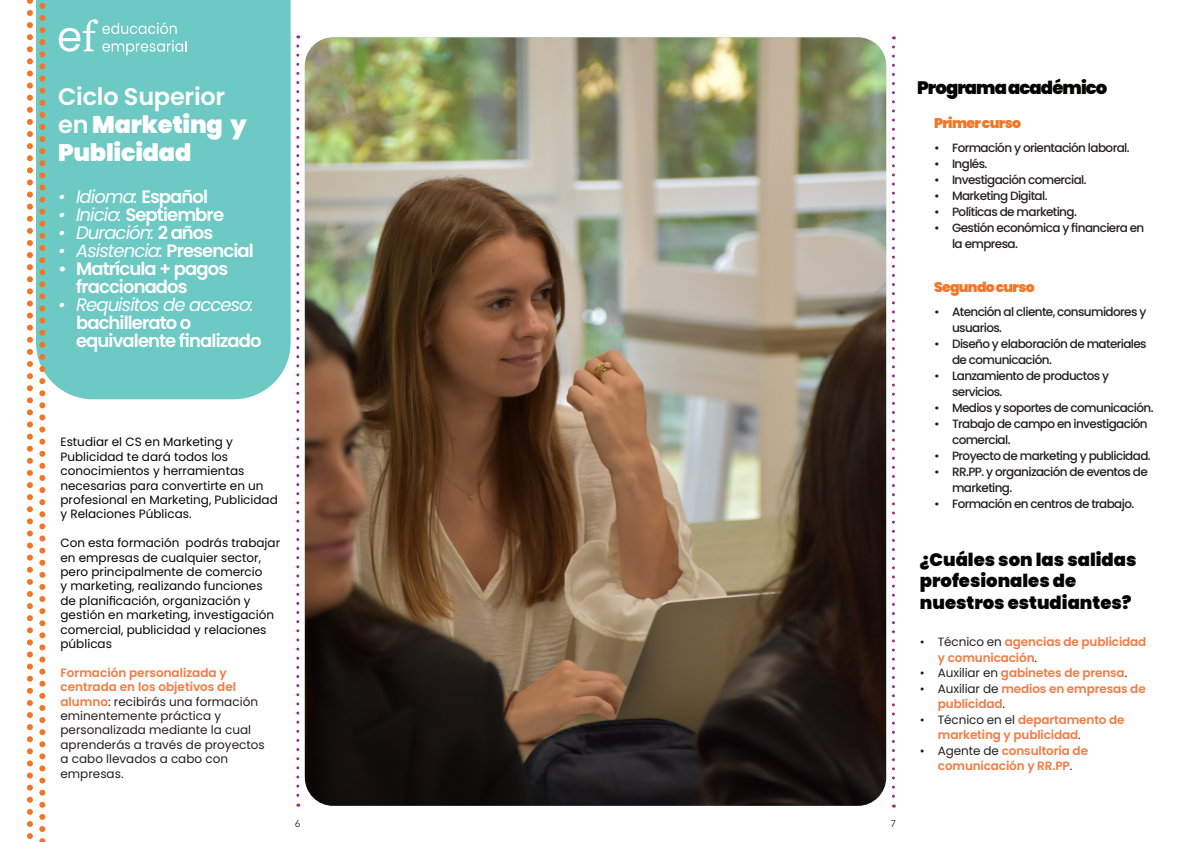
<style>
.page{position:relative;width:1191px;height:842px;background:#fff}
.page>*{position:absolute;margin:0;border:0;box-sizing:border-box;transform-origin:0 0}
.Titulo_seccion{font:900 24px/28px "Poppins";letter-spacing:-.01em;color:#fff}
.t1{font:600 18px/18px "Poppins";letter-spacing:-.05em;color:#fff}
.t2{font:900 18px/21.6px "Poppins";color:#040503}
.t3{font:italic 18px "Poppins";letter-spacing:-.05em;color:#fff}
.t4{font:900 18px "Poppins";letter-spacing:-.05em;color:#040503}
.t5{font:900 14px "Poppins";letter-spacing:-.05em;color:#f47525}
.t6{font:500 12px/16px "Poppins";letter-spacing:-.05em;color:#231f20}
.t7{font:12px/14.4px "Poppins";color:#040503}
.t8{font:600 12px/15.5px "Poppins";letter-spacing:-.01em;color:#f47b44}
.t9{font:12px/14.4px "Poppins";color:#231f20}
.t10{font:10px "Avenir Next";color:#231f20}
.s1{font-weight:600}
.s2{font-weight:600;font-style:normal}
.s3{font-weight:400;font-style:italic}
.s4{font-weight:600;color:#f47b44}
.s5{font-weight:400;color:#231f20}
</style>
<div class="page">
<div style="left:36px;top:0;width:255px;height:399px;background:#6dc9c4"></div>
<svg style="left:59px;top:19px;width:128px;height:36px;background:#8ad3cf"></svg>
<svg style="left:296px;top:46px;width:3px;height:761px"></svg>
<svg style="left:39px;top:0;width:6px;height:842px"></svg>
<svg style="left:27px;top:0;width:6px;height:839px"></svg>
<svg style="left:892px;top:47px;width:3px;height:761px"></svg>
<img style="left:305px;top:37px;width:581px;height:769px">
<p class="Titulo_seccion" style="left:58px;top:83px;width:190px"><span class="s1">Ciclo Superior en</span> Marketing y<br>Publicidad</p>
<p class="t3" style="left:58px;top:186px;width:152px">• Idioma: <span class="s2">Español</span></p>
<p class="t1" style="left:58px;top:205px;width:167px"><span class="s3">• Inicio:</span> Septiembre</p>
<p class="t3" style="left:58px;top:222px;width:157px">• Duración: <span class="s2">2 años</span></p>
<p class="t3" style="left:58px;top:240px;width:197px">• Asistencia: <span class="s2">Presencial</span></p>
<p class="t1" style="left:76px;top:259px;width:154px;text-indent:-18px">• Matrícula + pagos fraccionados</p>
<p class="t1" style="left:76px;top:295px;width:187px;text-indent:-18px"><span class="s3">• Requisitos de acceso: </span>bachillerato o equivalente finalizado</p>
<p class="t7" style="left:61px;top:435px;width:219px">Estudiar el CS en Marketing y<br>Publicidad te dará todos los conocimientos y herramientas necesarias para convertirte en un profesional en Marketing, Publicidad y Relaciones Públicas.</p>
<p class="t7" style="left:61px;top:536px;width:221px">Con esta formación podrás trabajar en empresas de cualquier sector, pero principalmente de comercio<br>y marketing, realizando funciones de planificación, organización y gestión en marketing, investigación comercial, publicidad y relaciones públicas</p>
<p class="t9" style="left:61px;top:665px;width:206px"><span class="s4">Formación personalizada y centrada en los objetivos del alumno</span>: recibirás una formación eminentemente práctica y personalizada mediante la cual aprenderás a través de proyectos a cabo llevados a cabo con empresas.</p>
<p class="t10" style="left:295px;top:815px;width:7px">6</p>
<p class="t10" style="left:890px;top:815px;width:7px">7</p>
<p class="t4" style="left:917px;top:77px;width:192px">Programa académico</p>
<p class="t5" style="left:934px;top:115px;width:88px">Primer curso</p>
<p class="t6" style="left:934px;top:140px;width:197px">• Formación y orientación laboral.</p>
<p class="t6" style="left:934px;top:156px;width:55px">• Inglés.</p>
<p class="t6" style="left:934px;top:172px;width:154px">• Investigación comercial.</p>
<p class="t6" style="left:934px;top:188px;width:115px">• Marketing Digital.</p>
<p class="t6" style="left:934px;top:204px;width:144px">• Políticas de marketing.</p>
<p class="t6" style="left:952px;top:220px;width:194px;text-indent:-18px">• Gestión económica y financiera en la empresa.</p>
<p class="t5" style="left:934px;top:279px;width:102px">Segundo curso</p>
<p class="t6" style="left:952px;top:304px;width:196px;text-indent:-18px">• Atención al cliente, consumidores y usuarios.</p>
<p class="t6" style="left:952px;top:336px;width:196px;text-indent:-18px">• Diseño y elaboración de materiales de comunicación.</p>
<p class="t6" style="left:952px;top:368px;width:158px;text-indent:-18px">• Lanzamiento de productos y servicios.</p>
<p class="t6" style="left:934px;top:400px;width:221px">• Medios y soportes de comunicación.</p>
<p class="t6" style="left:952px;top:416px;width:197px;text-indent:-18px">• Trabajo de campo en investigación comercial.</p>
<p class="t6" style="left:934px;top:448px;width:218px">• Proyecto de marketing y publicidad.</p>
<p class="t6" style="left:952px;top:464px;width:197px;text-indent:-18px">• RR.PP. y organización de eventos de marketing.</p>
<p class="t6" style="left:934px;top:496px;width:202px">• Formación en centros de trabajo.</p>
<p class="t2" style="left:920px;top:549px;width:218px">¿Cuáles son las salidas profesionales de nuestros estudiantes?</p>
<p class="t8" style="left:938px;top:634px;width:210px;text-indent:-18px"><span class="s5">• Técnico en</span> agencias de publicidad y comunicación<span class="s5">.</span></p>
<p class="t8" style="left:920px;top:665px;width:209px"><span class="s5">• Auxiliar en</span> gabinetes de prensa<span class="s5">.</span></p>
<p class="t8" style="left:938px;top:681px;width:209px;text-indent:-18px"><span class="s5">• Auxiliar de</span> medios en empresas de publicidad<span class="s5">.</span></p>
<p class="t8" style="left:938px;top:712px;width:188px;text-indent:-18px"><span class="s5">• Técnico en el</span> departamento de marketing y publicidad<span class="s5">.</span></p>
<p class="t8" style="left:920px;top:743px;width:170px;text-align:center"><span class="s5">• Agente de</span> consultoría de comunicación y RR.PP<span class="s5">.</span></p>
</div>
